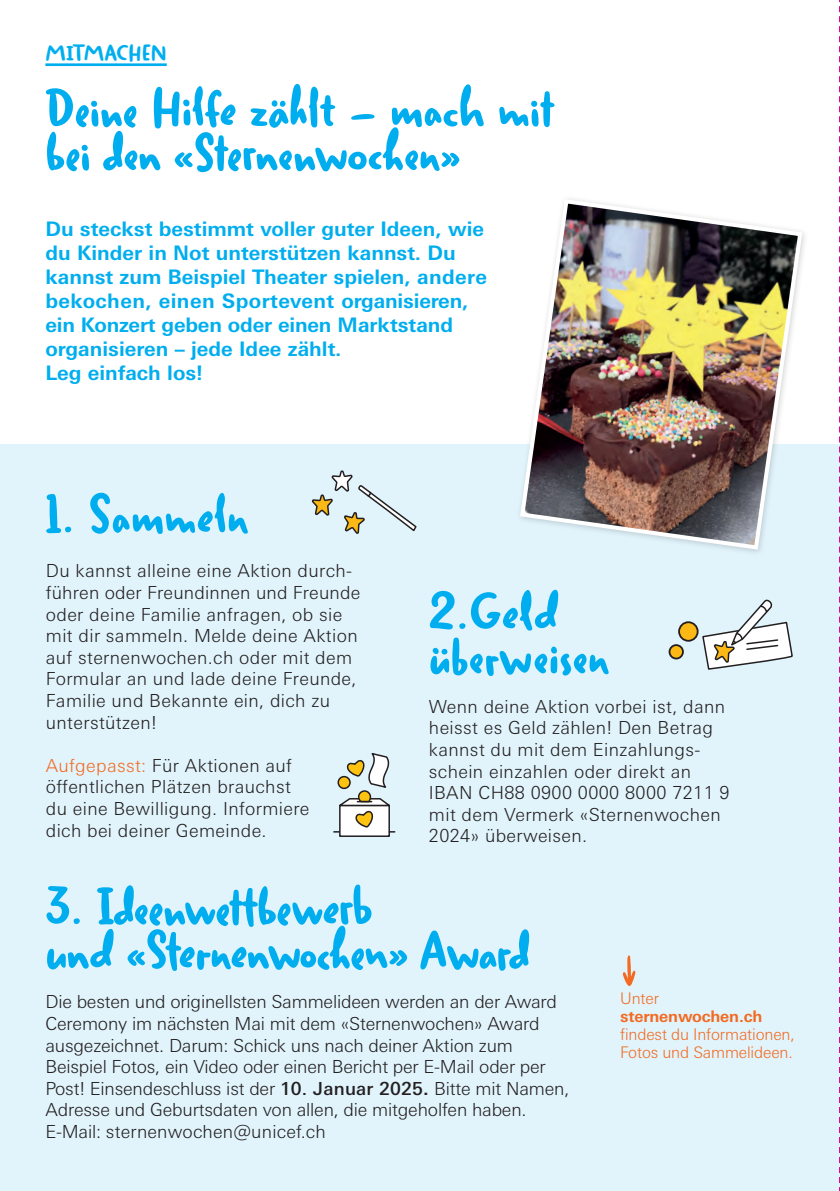
<style>
.page{position:relative;width:840px;height:1191px;background:#fff}
.page>*{position:absolute;margin:0;border:0;box-sizing:border-box;transform-origin:0 0}
.t1{font:700 52px/44px "Duffy Script";color:#00aeef}
.t2{font:700 22px "Duffy Script";letter-spacing:.015em;color:#00aeef}
.t3{font:700 20px/24px "Univers Next Pro";color:#00aeef}
.t4{font:300 18px/21.6px "Univers Next Pro";letter-spacing:.02em;color:#231f20}
.t5{font:300 18px/21.6px "Univers Next Pro";letter-spacing:-.01em;color:#231f20}
.t6{font:300 16px/18px "Univers Next Pro";letter-spacing:-.01em;color:#f36a21}
.t7{font:700 16px "Univers Next Pro";letter-spacing:-.01em;color:#f36a21}
.s1{color:#f36a21}
.s2{font-weight:500}
.s3{font-weight:700}
</style>
<div class="page">
<div style="left:0;top:445px;width:839px;height:746px;background:#e1f4fc"></div>
<svg style="left:622px;top:955px;width:13px;height:31px"></svg>
<svg style="left:311px;top:470px;width:106px;height:64px"></svg>
<svg style="left:678px;top:622px;width:19px;height:19px"></svg>
<div style="left:677px;top:621px;width:21px;height:20px;border:2px solid #231f20;border-radius:50%"></div>
<div style="left:669px;top:645px;width:13px;height:13px;background:#fcb814;border-radius:50%"></div>
<div style="left:668px;top:644px;width:15px;height:15px;border:2px solid #231f20;border-radius:50%"></div>
<svg style="left:702px;top:599px;width:90px;height:71px"></svg>
<hr style="left:45px;top:63px;width:122px;height:3px;background:#00aeef">
<div style="left:339px;top:805px;width:50px;height:31px;background:#fff"></div>
<div style="left:339px;top:804px;width:51px;height:33px;border:2px solid #231f20"></div>
<svg style="left:333px;top:753px;width:61px;height:79px"></svg>
<div style="left:515px;top:195px;width:293px;height:361px;background:#231f20;opacity:.2"></div>
<img style="left:517px;top:197px;width:287px;height:355px">
<p class="t2" style="left:45px;top:39px;width:123px">MITMACHEN</p>
<h1 class="t1" style="left:45px;top:86px;width:510px">Deine Hilfe zählt – mach mit bei den «Sternenwochen»</h1>
<p class="t3" style="left:45px;top:217px;width:443px">Du steckst bestimmt voller guter Ideen, wie du Kinder in Not unterstützen kannst. Du kannst zum Beispiel Theater spielen, andere bekochen, einen Sportevent organisieren, ein Konzert geben oder einen Marktstand organisieren – jede Idee zählt.<br>Leg einfach los!</p>
<h1 class="t1" style="left:45px;top:492px;width:204px">1. Sammeln</h1>
<p class="t4" style="left:46px;top:560px;width:316px">Du kannst alleine eine Aktion durch&shy;führen oder Freundinnen und Freunde oder deine Familie anfragen, ob sie mit dir sammeln. Melde deine Aktion auf sternenwochen.ch oder mit dem<br>Formular an und lade deine Freunde,<br>Familie und Bekannte ein, dich zu unterstützen!</p>
<p class="t4" style="left:46px;top:754px;width:265px"><span class="s1">Aufgepasst:</span> Für Aktionen auf öffentlichen Plätzen brauchst du eine Bewilligung. Informiere dich bei deiner Gemeinde.</p>
<h1 class="t1" style="left:428px;top:589px;width:182px">2.Geld überweisen</h1>
<p class="t4" style="left:428px;top:695px;width:302px">Wenn deine Aktion vorbei ist, dann heisst es Geld zählen! Den Betrag kannst du mit dem Einzahlungs&shy;schein einzahlen oder direkt an<br>IBAN CH88 0900 0000 8000 7211 9 mit dem Vermerk «Sternenwochen<br>2024» überweisen.</p>
<h1 class="t1" style="left:45px;top:884px;width:485px">3. Ideenwettbewerb<br>und «Sternenwochen» Award</h1>
<p class="t5" style="left:45px;top:991px;width:525px">Die besten und originellsten Sammelideen werden an der Award Ceremony im nächsten Mai mit dem «Sternenwochen» Award ausgezeichnet. Darum: Schick uns nach deiner Aktion zum Beispiel Fotos, ein Video oder einen Bericht per E-Mail oder per Post! Einsendeschluss ist der <span class="s2">10. Januar 2025</span><span class="s3">.</span> Bitte mit Namen, Adresse und Geburtsdaten von allen, die mitgeholfen haben.<br>E-Mail: sternenwochen@unicef.ch</p>
<p class="t6" style="left:619px;top:989px;width:40px">Unter</p>
<p class="t7" style="left:619px;top:1006px;width:144px">sternenwochen.ch</p>
<p class="t6" style="left:619px;top:1025px;width:176px">findest du Informationen,<br>Fotos und Sammelideen.</p>
</div>
